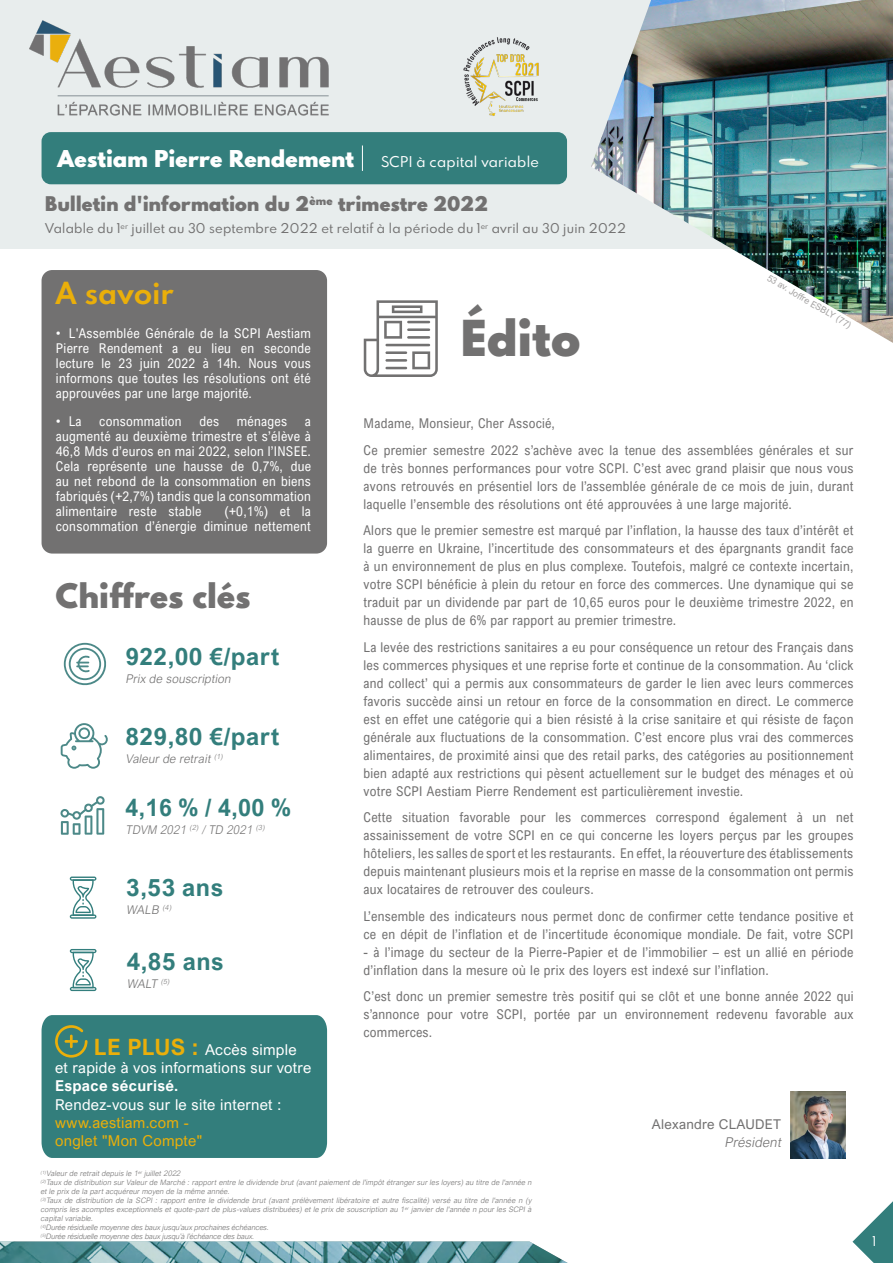
<style>
.page{position:relative;width:893px;height:1263px;background:#fff}
.page>*{position:absolute;margin:0;border:0;box-sizing:border-box;transform-origin:0 0}
.t1{font:900 43.95px "Spartan MB";letter-spacing:.02em;color:#727171}
.t2{font:900 30px "Spartan MB";letter-spacing:.02em;color:#727171}
.t3{font:700 27px "Spartan MB";letter-spacing:.02em;color:#eaaf0a}
.t4{font:700 24px "Arial Nova";letter-spacing:.02em;color:#337e7c}
.t5{font:700 24px "Arial Nova";letter-spacing:.02em;color:#337e7c;scale:.95 1}
.t6{font:900 20.55px "Spartan MB";letter-spacing:.02em;color:#fff}
.t7{font:900 18px "Spartan MB";letter-spacing:.02em;color:#727171}
.t8{font:15px/18px "Arial Nova";letter-spacing:.02em;color:#fff}
.t9{font:15px/18px "Arial Nova";letter-spacing:.02em;color:#eaaf0a}
.t10{font:700 15px "Arial Nova";letter-spacing:.02em;color:#fff}
.t11{font:13.5px/18px "Arial Nova Cond";letter-spacing:.02em;color:#727171;text-align:justify}
.t12{font:13.5px/15px "Arial Nova Cond";letter-spacing:.02em;color:#fff;text-align:justify}
.t13{font:13.5px "Arial Nova";letter-spacing:.02em;color:#727171}
.t14{font:italic 300 13.5px "Arial Nova";color:#727171}
.t15{font:13.2px "Spartan MB";letter-spacing:.02em;color:#fff}
.t16{font:12px "Spartan MB";letter-spacing:.02em;color:#727171}
.t17{font:italic 300 12px "Arial Nova";color:#727171}
.t18{font:italic 300 12px "Arial Nova";color:#727171;scale:.95 1}
.t19{font:12px "Spartan MB";color:#fff}
.t20{font:9px "Arial Nova";color:#a5a3a3}
.t21{font:italic 300 7.5px/9px "Arial Nova";color:#727171}
.s1{font-weight:700;font-size:22.5px;color:#eaaf0a}
.s2{font-style:inherit}
</style>
<div class="page">
<div style="left:0;top:0;width:893px;height:249px;background:#e8eded"></div>
<img style="left:0;top:1241px;width:568px;height:22px">
<svg style="left:64px;top:643px;width:42px;height:43px"></svg>
<div style="left:42px;top:132px;width:525px;height:52px;background:#337e7c;border-radius:9px"></div>
<svg style="left:362px;top:145px;width:1px;height:26px"></svg>
<svg style="left:364px;top:300px;width:74px;height:77px"></svg>
<img style="left:591px;top:0;width:302px;height:343px">
<img style="left:790px;top:1092px;width:55px;height:66px">
<svg style="left:852px;top:1201px;width:41px;height:62px"></svg>
<div style="left:42px;top:1015px;width:285px;height:143px;background:#337e7c"></div>
<svg style="left:60px;top:796px;width:45px;height:39px"></svg>
<div style="left:42px;top:270px;width:285px;height:284px;background:#727171;border-radius:11px"></div>
<svg style="left:61px;top:723px;width:47px;height:46px"></svg>
<div style="left:70px;top:876px;width:26px;height:5px;background:#3b8382;border-radius:2px"></div>
<svg style="left:70px;top:914px;width:26px;height:5px"></svg>
<svg style="left:71px;top:878px;width:24px;height:39px"></svg>
<svg style="left:70px;top:949px;width:26px;height:4px"></svg>
<svg style="left:70px;top:987px;width:26px;height:4px"></svg>
<svg style="left:73px;top:953px;width:21px;height:34px"></svg>
<img style="left:29px;top:20px;width:300px;height:96px">
<img style="left:463px;top:37px;width:76px;height:79px">
<h3 class="t6" style="left:57px;top:142px;width:298px">Aestiam Pierre Rendement</h3>
<p class="t15" style="left:381px;top:152px;width:160px">SCPI à capital variable</p>
<h3 class="t7" style="left:45px;top:189px;width:444px">Bulletin d'information du 2<sup>ème</sup> trimestre 2022</h3>
<p class="t16" style="left:45px;top:219px;width:582px">Valable du 1<sup>er</sup> juillet au 30 septembre 2022 et relatif à la période du 1<sup>er</sup> avril au 30 juin 2022</p>
<h3 class="t3" style="left:56px;top:272px;width:119px">A savoir</h3>
<p class="t12" style="left:56px;top:326px;width:257px">• L'Assemblée Générale de la SCPI Aestiam Pierre Rendement a eu lieu en seconde lecture le 23 juin 2022 à 14h. Nous vous informons que toutes les résolutions ont été approuvées par une large majorité.</p>
<p class="t12" style="left:56px;top:414px;width:27px">• La</p>
<p class="t12" style="left:99px;top:414px;width:84px">consommation</p>
<p class="t12" style="left:199px;top:414px;width:21px">des</p>
<p class="t12" style="left:237px;top:414px;width:52px">ménages</p>
<p class="t12" style="left:56px;top:414px;width:257px;text-indent:249px">a augmenté au deuxième trimestre et s’élève à 46,8 Mds d’euros en mai 2022, selon l’INSEE.<br>Cela représente une hausse de 0,7%, due au net rebond de la consommation en biens fabriqués (+2,7%) tandis que la consommation alimentaire reste stable</p>
<p class="t12" style="left:56px;top:504px;width:257px;text-align:right">(+0,1%) et la<br>consommation d’énergie diminue nettement</p>
<h2 class="t2" style="left:56px;top:572px;width:196px">Chiffres clés</h2>
<h3 class="t4" style="left:125px;top:643px;width:155px">922,00 €/part</h3>
<p class="t17" style="left:125px;top:672px;width:109px">Prix de souscription</p>
<h3 class="t4" style="left:125px;top:723px;width:155px">829,80 €/part</h3>
<p class="t17" style="left:125px;top:752px;width:100px">Valeur de retrait <sup>(1)</sup></p>
<h3 class="t5" style="left:125px;top:794px;width:176px">4,16 % / 4,00 %</h3>
<p class="t18" style="left:125px;top:823px;width:149px">TDVM 2021 <sup>(2)</sup> / TD 2021 <sup>(3)</sup></p>
<h3 class="t4" style="left:126px;top:874px;width:98px">3,53 ans</h3>
<p class="t17" style="left:126px;top:903px;width:48px">WALB <sup>(4)</sup></p>
<h3 class="t4" style="left:127px;top:947px;width:98px">4,85 ans</h3>
<p class="t17" style="left:127px;top:976px;width:46px">WALT <sup>(5)</sup></p>
<p class="t8" style="left:55px;top:1041px;width:258px;text-indent:39px"><span class="s1">LE PLUS :</span> Accès simple et rapide à vos informations sur votre</p>
<p class="t10" style="left:55px;top:1077px;width:125px">Espace sécurisé.</p>
<p class="t8" style="left:55px;top:1095px;width:228px">Rendez-vous sur le site internet :</p>
<p class="t9" style="left:55px;top:1113px;width:149px">www.aestiam.com - onglet "Mon Compte"</p>
<h1 class="t1" style="left:461px;top:303px;width:121px">Édito</h1>
<p class="t20" style="left:770px;top:273px;width:98px;rotate:30deg">53 av. Joffre ESBLY (77)</p>
<p class="t11" style="left:364px;top:410px;width:491px;line-height:26.5px">Madame, Monsieur, Cher Associé,<br>Ce premier semestre 2022 s’achève avec la tenue des assemblées générales et sur</p>
<p class="t11" style="left:364px;top:459px;width:491px">de très bonnes performances pour votre SCPI. C’est avec grand plaisir que nous vous avons retrouvés en présentiel lors de l’assemblée générale de ce mois de juin, durant laquelle l’ensemble des résolutions ont été approuvées à une large majorité.</p>
<p class="t11" style="left:364px;top:521px;width:491px">Alors que le premier semestre est marqué par l’inflation, la hausse des taux d’intérêt et la guerre en Ukraine, l’incertitude des consommateurs et des épargnants grandit face à un environnement de plus en plus complexe. Toutefois, malgré ce contexte incertain, votre SCPI bénéficie à plein du retour en force des commerces. Une dynamique qui se traduit par un dividende par part de 10,65 euros pour le deuxième trimestre 2022, en hausse de plus de 6% par rapport au premier trimestre.</p>
<p class="t11" style="left:364px;top:638px;width:491px">La levée des restrictions sanitaires a eu pour conséquence un retour des Français dans les commerces physiques et une reprise forte et continue de la consommation. Au ‘click and collect’ qui a permis aux consommateurs de garder le lien avec leurs commerces favoris succède ainsi un retour en force de la consommation en direct. Le commerce est en effet une catégorie qui a bien résisté à la crise sanitaire et qui résiste de façon générale aux fluctuations de la consommation. C’est encore plus vrai des commerces alimentaires, de proximité ainsi que des retail parks, des catégories au positionnement bien adapté aux restrictions qui pèsent actuellement sur le budget des ménages et où votre SCPI Aestiam Pierre Rendement est particulièrement investie.</p>
<p class="t11" style="left:364px;top:808px;width:491px">Cette situation favorable pour les commerces correspond également à un net assainissement de votre SCPI en ce qui concerne les loyers perçus par les groupes hôteliers, les salles de sport et les restaurants. En effet, la réouverture des établissements depuis maintenant plusieurs mois et la reprise en masse de la consommation ont permis aux locataires de retrouver des couleurs.</p>
<p class="t11" style="left:364px;top:907px;width:491px">L’ensemble des indicateurs nous permet donc de confirmer cette tendance positive et ce en dépit de l’inflation et de l’incertitude économique mondiale. De fait, votre SCPI</p>
<p class="t11" style="left:364px;top:943px;width:491px">- à l’image du secteur de la Pierre-Papier et de l’immobilier – est un allié en période d’inflation dans la mesure où le prix des loyers est indexé sur l’inflation.</p>
<p class="t11" style="left:364px;top:987px;width:491px">C’est donc un premier semestre très positif qui se clôt et une bonne année 2022 qui s’annonce pour votre SCPI, portée par un environnement redevenu favorable aux commerces.</p>
<p class="t13" style="left:652px;top:1116px;width:131px">Alexandre CLAUDET</p>
<p class="t14" style="left:725px;top:1134px;width:61px">Président</p>
<p class="t21" style="left:40px;top:1169px;width:494px"><sup>(1)</sup>Valeur de retrait depuis le 1<sup>er</sup> juillet 2022<br><sup>(2)</sup>Taux de distribution sur Valeur de Marché : rapport entre le dividende brut (avant paiement de l'impôt étranger sur les loyers) au titre de l'année n et le prix de la part acquéreur moyen de la même année.<br><sup>(3)</sup>Taux de distribution de la SCPI : rapport entre le dividende brut (avant prélèvement libératoire et autre fiscalité) versé au titre de l'année n (y compris les acomptes exceptionnels et quote-part de plus-values distribuées) et le prix de souscription au 1<sup>er</sup> janvier de l'année n pour les SCPI à capital variable.<br><sup>(4)</sup><span class="s2">Durée résiduelle moyenne des baux jusqu’aux prochaines échéances.<br></span><sup>(5)</sup><span class="s2">Durée résiduelle moyenne des baux jusqu’à l’échéance des baux.</span></p>
<p class="t19" style="left:873px;top:1232px;width:5px">1</p>
</div>
